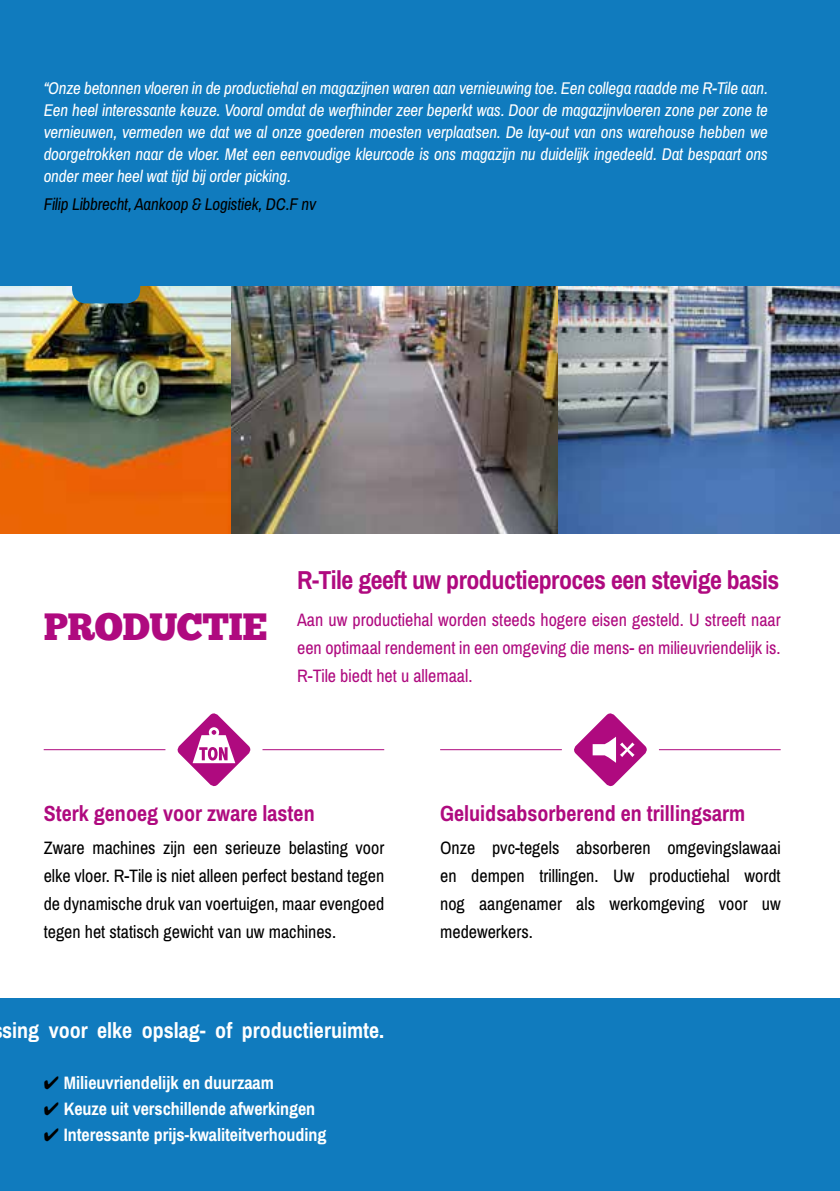
<style>
.page{position:relative;width:840px;height:1191px;background:#fff}
.page>*{position:absolute;margin:0;border:0;box-sizing:border-box;transform-origin:0 0}
.t1{font:38px "Chunk Five";letter-spacing:-.015em;color:#af0a7f}
.t2{font:700 26px "Archivo Narrow";letter-spacing:-.02em;color:#af0a7f}
.t3{font:700 22px "Archivo Narrow";color:#af0a7f}
.t4{font:700 22px "Archivo Narrow";color:#fff}
.t5{font:18px/28px "Archivo Narrow";color:#000;text-align:justify}
.t6{font:18px/28px "Archivo Narrow";color:#af0a7f;text-align:justify}
.t7{font:700 18px "Archivo Narrow";letter-spacing:-.005em;color:#fff}
.t8{font:italic 17px/22px "Archivo Narrow";letter-spacing:-.01em;color:#fff;text-align:justify}
.t9{font:italic 17px "Archivo Narrow";letter-spacing:-.01em;color:#000}
.s1{color:#000}
</style>
<div class="page">
<hr style="left:44px;top:749px;width:121px;height:1px;background:#af0a7f">
<hr style="left:440px;top:749px;width:121px;height:1px;background:#af0a7f">
<hr style="left:262px;top:749px;width:122px;height:1px;background:#af0a7f">
<hr style="left:658px;top:749px;width:122px;height:1px;background:#af0a7f">
<div style="left:0;top:0;width:839px;height:286px;background:#107bbe"></div>
<div style="left:0;top:998px;width:839px;height:193px;background:#107bbe"></div>
<img style="left:0;top:286px;width:839px;height:247px">
<div style="left:72px;top:269px;width:68px;height:34px;background:#107bbe;border-radius:14px"></div>
<svg style="left:574px;top:713px;width:73px;height:74px"></svg>
<svg style="left:177px;top:713px;width:74px;height:74px"></svg>
<p class="t8" style="left:44px;top:78px;width:725px">“Onze betonnen vloeren in de productiehal en magazijnen waren aan vernieuwing toe. Een collega raadde me R-Tile aan.<br>Een heel interessante keuze. Vooral omdat de werfhinder zeer beperkt was. Door de magazijnvloeren zone per zone te vernieuwen, vermeden we dat we al onze goederen moesten verplaatsen. De lay-out van ons warehouse hebben we doorgetrokken naar de vloer. Met een eenvoudige kleurcode is ons magazijn nu duidelijk ingedeeld. Dat bespaart ons onder meer heel wat tijd bij order picking.</p>
<p class="t9" style="left:44px;top:194px;width:274px">Filip Libbrecht, Aankoop &amp; Logistiek, DC.F nv</p>
<h1 class="t1" style="left:44px;top:604px;width:225px">PRODUCTIE</h1>
<h2 class="t2" style="left:297px;top:564px;width:483px">R-Tile geeft uw productieproces een stevige basis</h2>
<p class="t6" style="left:297px;top:606px;width:485px">Aan uw productiehal worden steeds hogere eisen gesteld. U streeft naar een optimaal rendement in een omgeving die mens- en milieuvriendelijk is.<br>R-Tile biedt het u allemaal.</p>
<p class="t3" style="left:44px;top:799px;width:272px">Sterk genoeg voor zware lasten</p>
<p class="t5" style="left:44px;top:834px;width:342px">Zware machines zijn een serieuze belasting voor elke vloer. R-Tile is niet alleen perfect bestand tegen de dynamische druk van voertuigen, maar evengoed tegen het statisch gewicht van uw machines.</p>
<p class="t4" style="left:2px;top:1017px;width:383px">sing voor elke opslag- of productieruimte.</p>
<p class="t7" style="left:44px;top:1072px;width:232px"><span class="s1">✔</span> Milieuvriendelijk en duurzaam</p>
<p class="t7" style="left:44px;top:1098px;width:273px"><span class="s1">✔</span> Keuze uit verschillende afwerkingen</p>
<p class="t7" style="left:44px;top:1124px;width:284px"><span class="s1">✔</span> Interessante prijs-kwaliteitverhouding</p>
<p class="t3" style="left:440px;top:799px;width:306px">Geluidsabsorberend en trillingsarm</p>
<p class="t5" style="left:440px;top:834px;width:342px">Onze pvc-tegels absorberen omgevingslawaai en dempen trillingen. Uw productiehal wordt nog aangenamer als werkomgeving voor uw medewerkers.</p>
</div>
